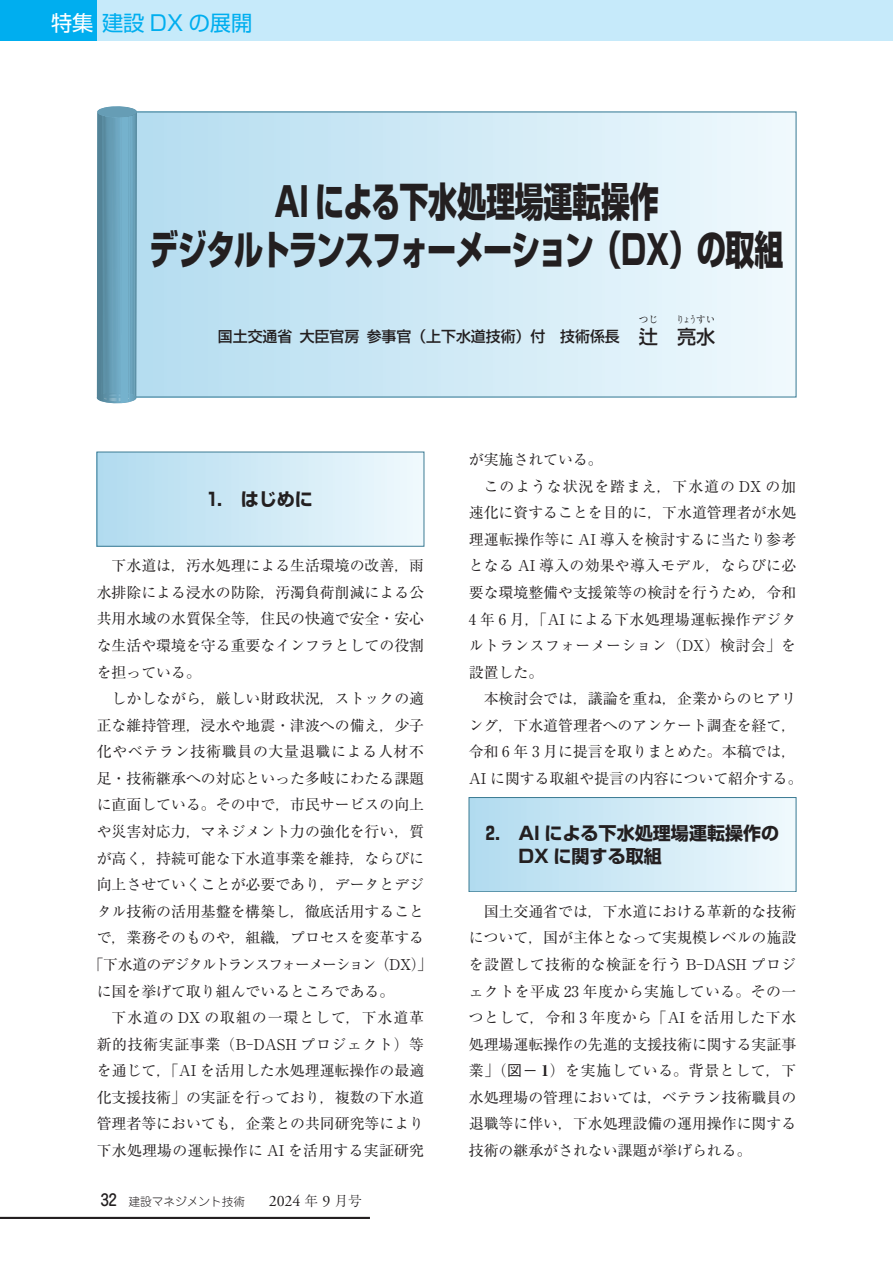
<style>
.page{position:relative;width:893px;height:1263px;background:#fff}
.page>*{position:absolute;margin:0;border:0;box-sizing:border-box;transform-origin:0 0}
.特集_タイトル{font:800 40.35px "Shin Go Pr 6 N";letter-spacing:-.03em;color:#231f20;scale:.72 1}
.特集_タイトル-2{font:800 40.35px "Shin Go Pr 6 N";letter-spacing:-.01em;color:#231f20;scale:.72 1}
.t1{font:21.3px "Shin Go Pr 6 N";color:#00aeef}
.タイトル_名前{font:500 19.2px "Shin Go Pr 6 N";color:#231f20}
.大見出し_1__特集{font:700 18px/23.4px "Shin Go Pr 6 N";color:#231f20}
.本文_14Q{font:14.85px/26.5px "Ryumin Pr 6 N";color:#231f20;text-align:justify}
.タイトル_名前-2{font:500 14.85px "Shin Go Pr 6 N";color:#231f20}
.本文_14Q-2{font:14.85px "Ryumin Pr 6 N";letter-spacing:-.085em;color:#231f20}
.本文_14Q-3{font:14.85px "Ryumin Pr 6 N";letter-spacing:.05em;color:#231f20}
.t2{font:300 11.7px "Jun 101 Pro";color:#231f20}
.タイトル_名前-3{font:9.6px "Ryumin Pr 6 N";color:#231f20;scale:.67 1}
.タイトル_名前-4{font:9.6px "Ryumin Pr 6 N";color:#231f20}
.s1{color:#fff}
.s2{font-size:19.2px}
.s3{font-family:"Jun 34 Pro";font-weight:500;font-size:15.9px}
.s4{font-family:"Adobe Garamond Pro";font-weight:400;font-size:15.9px}
.s5{font-family:"Ryumin Pr 6 N";font-size:13.8px}
.s6{font-family:"Gothic BBB Pr 6 N";font-weight:500}
.s7{font-weight:800}
</style>
<div class="page">
<div style="left:0;top:0;width:98px;height:40px;background:#00aeef"></div>
<div style="left:98px;top:0;width:795px;height:40px;background:#c6eafa"></div>
<div style="left:97px;top:452px;width:327px;height:94px;background:linear-gradient(to right,#b1dbef,#eff9fd)"></div>
<div style="left:469px;top:797px;width:327px;height:95px;background:linear-gradient(to right,#b1dbef,#eff9fd)"></div>
<div style="left:469px;top:797px;width:327px;height:95px;border:1px solid #3c7b93"></div>
<div style="left:98px;top:112px;width:698px;height:285px;background:linear-gradient(to right,#b0dbef,#eff9fd)"></div>
<svg style="left:97px;top:106px;width:40px;height:297px;background:#689eb6"></svg>
<hr style="left:0;top:1217px;width:370px;height:2px;background:#231f20">
<h2 class="t1" style="left:51px;top:6px;width:203px"><span class="s1">特集</span>建設 DX の展開</h2>
<p class="特集_タイトル-2" style="left:274px;top:169px;width:536px">AI による下水処理場運転操作</p>
<p class="特集_タイトル" style="left:149px;top:217px;width:882px">デジタルトランスフォーメーション（DX）の取組</p>
<p class="タイトル_名前-4" style="left:639px;top:312px;width:21px">つじ</p>
<p class="タイトル_名前-2" style="left:218px;top:324px;width:442px">国土交通省 大臣官房 参事官（上下水道技術）付　技術係長 <span class="s2">辻</span></p>
<p class="タイトル_名前-3" style="left:677px;top:312px;width:59px">りょうすい</p>
<p class="タイトル_名前" style="left:677px;top:321px;width:40px">亮水</p>
<p class="大見出し_1__特集" style="left:208px;top:487px;width:107px">1.　はじめに</p>
<p class="本文_14Q" style="left:97px;top:552px;width:329px;text-indent:15px">下水道は，汚水処理による生活環境の改善，雨水排除による浸水の防除，汚濁負荷削減による公共用水域の水質保全等，住民の快適で安全・安心な生活や環境を守る重要なインフラとしての役割を担っている。</p>
<p class="本文_14Q" style="left:112px;top:684px;width:314px">しかしながら，厳しい財政状況，ストックの適</p>
<p class="本文_14Q" style="left:97px;top:711px;width:329px">正な維持管理，浸水や地震・津波への備え，少子</p>
<p class="本文_14Q-3" style="left:97px;top:740px;width:329px">化やベテラン技術職員の大量退職による人材不</p>
<p class="本文_14Q" style="left:97px;top:764px;width:329px">足・技術継承への対応といった多岐にわたる課題</p>
<p class="本文_14Q" style="left:97px;top:791px;width:329px">に直面している。その中で，市民サービスの向上</p>
<p class="本文_14Q" style="left:97px;top:817px;width:329px">や災害対応力，マネジメント力の強化を行い，質</p>
<p class="本文_14Q" style="left:97px;top:844px;width:329px">が高く，持続可能な下水道事業を維持，ならびに</p>
<p class="本文_14Q" style="left:97px;top:871px;width:329px">向上させていくことが必要であり，データとデジ</p>
<p class="本文_14Q" style="left:97px;top:897px;width:329px">タル技術の活用基盤を構築し，徹底活用すること</p>
<p class="本文_14Q" style="left:97px;top:924px;width:329px">で，業務そのものや，組織，プロセスを変革する</p>
<p class="本文_14Q-2" style="left:89px;top:953px;width:345px">「下水道のデジタルトランスフォーメーション（DX）」</p>
<p class="本文_14Q" style="left:97px;top:977px;width:299px">に国を挙げて取り組んでいるところである。</p>
<p class="本文_14Q" style="left:97px;top:1003px;width:329px;text-indent:15px">下水道の DX の取組の一環として，下水道革新的技術実証事業（B-DASH プロジェクト）等を通じて，「AI を活用した水処理運転操作の最適化支援技術」の実証を行っており，複数の下水道管理者等においても，企業との共同研究等により下水処理場の運転操作に AI を活用する実証研究</p>
<p class="t2" style="left:101px;top:1192px;width:262px"><span class="s3">32</span> 建設マネジメント技術　　<span class="s4">2024</span> <span class="s5">年</span> <span class="s4">9</span> <span class="s5">月号</span></p>
<p class="本文_14Q" style="left:469px;top:445px;width:135px">が実施されている。</p>
<p class="本文_14Q" style="left:469px;top:472px;width:329px;text-indent:15px">このような状況を踏まえ，下水道の DX の加速化に資することを目的に，下水道管理者が水処理運転操作等に AI 導入を検討するに当たり参考となる AI 導入の効果や導入モデル，ならびに必要な環境整備や支援策等の検討を行うため，令和4 年 6 月，「AI による下水処理場運転操作デジタルトランスフォーメーション（DX）検討会」を設置した。</p>
<p class="本文_14Q" style="left:469px;top:685px;width:335px;text-align:center">本検討会では，議論を重ね，企業からのヒアリ<br>ング，下水道管理者へのアンケート調査を経て，令和 6 年 3 月に提言を取りまとめた。本稿では，<br>AI に関する取組や提言の内容について紹介する。</p>
<p class="大見出し_1__特集" style="left:518px;top:821px;width:262px;text-indent:-33px">2.　AI による下水処理場運転操作の<br>DX に関する取組</p>
<p class="本文_14Q" style="left:469px;top:897px;width:329px;text-indent:15px">国土交通省では，下水道における革新的な技術について，国が主体となって実規模レベルの施設を設置して技術的な検証を行う B-DASH プロジェクトを平成 23 年度から実施している。その一つとして，令和 3 年度から「AI を活用した下水処理場運転操作の先進的支援技術に関する実証事業」（<span class="s6">図－</span> <span class="s7">1</span>）を実施している。背景として，下水処理場の管理においては，ベテラン技術職員の退職等に伴い，下水処理設備の運用操作に関する技術の継承がされない課題が挙げられる。</p>
</div>
